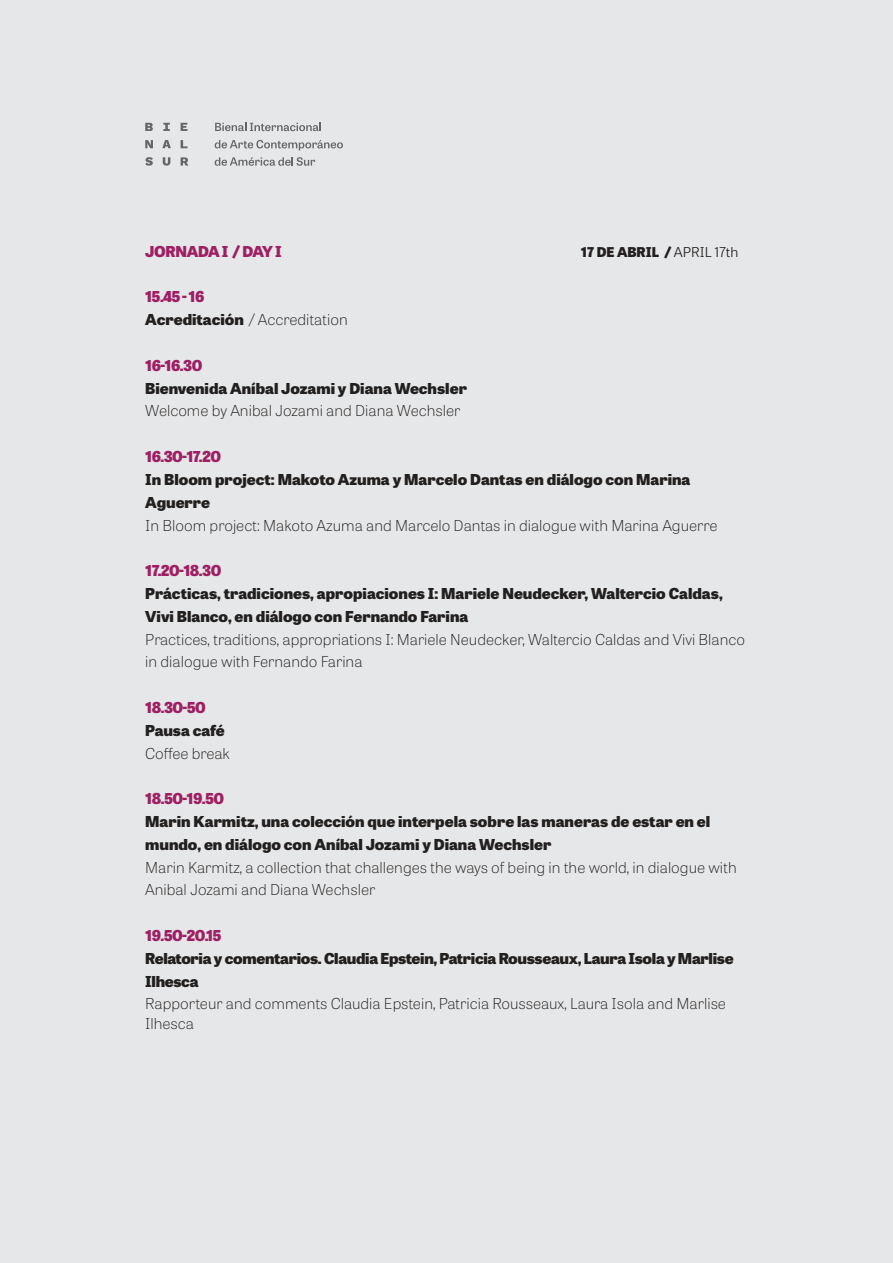
<style>
.page{position:relative;width:893px;height:1263px;background:#e6e7e8}
.page>*{position:absolute;margin:0;border:0;box-sizing:border-box;transform-origin:0 0}
.t1{font:100 15px/22.8px "Tablet Gothic Wide";color:#221f1f}
.t2{font:800 15px/22.8px "Tablet Gothic Wide";color:#221f1f}
.t3{font:800 15px/22.8px "Tablet Gothic Wide";letter-spacing:-.02em;color:#221f1f}
.t4{font:800 15px "Tablet Gothic Wide";letter-spacing:-.04em;color:#9e1f63}
.t5{font:800 15px "Tablet Gothic Wide";letter-spacing:-.02em;color:#9e1f63}
.t6{font:800 13.5px "Tablet Gothic Wide";color:#231f20}
.s1{font-weight:300}
.s2{font-weight:800;color:#9e1f63}
.s3{font-weight:800}
</style>
<div class="page">
<svg style="left:215px;top:123px;width:106px;height:8px"></svg>
<svg style="left:215px;top:140px;width:128px;height:10px"></svg>
<svg style="left:215px;top:157px;width:100px;height:9px"></svg>
<svg style="left:162px;top:140px;width:9px;height:8px"></svg>
<svg style="left:145px;top:123px;width:8px;height:8px"></svg>
<svg style="left:181px;top:123px;width:6px;height:8px"></svg>
<svg style="left:145px;top:140px;width:8px;height:8px"></svg>
<svg style="left:181px;top:140px;width:6px;height:8px"></svg>
<svg style="left:163px;top:123px;width:7px;height:8px"></svg>
<svg style="left:145px;top:157px;width:8px;height:9px"></svg>
<svg style="left:163px;top:157px;width:7px;height:9px"></svg>
<svg style="left:181px;top:157px;width:7px;height:9px"></svg>
<p class="t5" style="left:145px;top:240px;width:138px">JORNADA I / DAY I</p>
<p class="t6" style="left:581px;top:242px;width:159px">17 DE ABRIL / <span class="s1">APRIL 17th</span></p>
<p class="t1" style="left:145px;top:285px;width:204px"><span class="s2">15.45 - 16<br></span><span class="s3">Acreditación</span> / Accreditation</p>
<p class="t4" style="left:145px;top:354px;width:59px">16-16.30</p>
<p class="t2" style="left:145px;top:376px;width:323px">Bienvenida Aníbal Jozami y Diana Wechsler</p>
<p class="t1" style="left:145px;top:399px;width:317px">Welcome by Anibal Jozami and Diana Wechsler</p>
<p class="t4" style="left:145px;top:445px;width:77px">16.30-17.20</p>
<p class="t2" style="left:145px;top:467px;width:547px">In Bloom project: Makoto Azuma y Marcelo Dantas en diálogo con Marina<br>Aguerre</p>
<p class="t1" style="left:145px;top:513px;width:574px">In Bloom project: Makoto Azuma and Marcelo Dantas in dialogue with Marina Aguerre</p>
<p class="t4" style="left:145px;top:559px;width:78px">17.20-18.30</p>
<p class="t2" style="left:145px;top:581px;width:579px">Prácticas, tradiciones, apropiaciones I: Mariele Neudecker, Waltercio Caldas,<br>Vivi Blanco, en diálogo con Fernando Farina</p>
<p class="t1" style="left:145px;top:627px;width:601px">Practices, traditions, appropriations I: Mariele Neudecker, Waltercio Caldas and Vivi Blanco in dialogue with Fernando Farina</p>
<p class="t4" style="left:145px;top:696px;width:62px">18.30-50</p>
<p class="t2" style="left:145px;top:718px;width:81px">Pausa café</p>
<p class="t1" style="left:145px;top:741px;width:86px">Coffee break</p>
<p class="t4" style="left:145px;top:787px;width:80px">18.50-19.50</p>
<p class="t2" style="left:145px;top:809px;width:567px">Marin Karmitz, una colección que interpela sobre las maneras de estar en el mundo, en diálogo con Aníbal Jozami y Diana Wechsler</p>
<p class="t1" style="left:145px;top:855px;width:593px">Marin Karmitz, a collection that challenges the ways of being in the world, in dialogue with<br>Anibal Jozami and Diana Wechsler</p>
<p class="t4" style="left:145px;top:924px;width:78px">19.50-20.15</p>
<p class="t3" style="left:145px;top:946px;width:590px">Relatoria y comentarios. Claudia Epstein, Patricia Rousseaux, Laura Isola y Marlise<br>Ilhesca</p>
<p class="t1" style="left:145px;top:993px;width:582px;line-height:19.8px">Rapporteur and comments Claudia Epstein, Patricia Rousseaux, Laura Isola and Marlise<br>Ilhesca</p>
</div>
